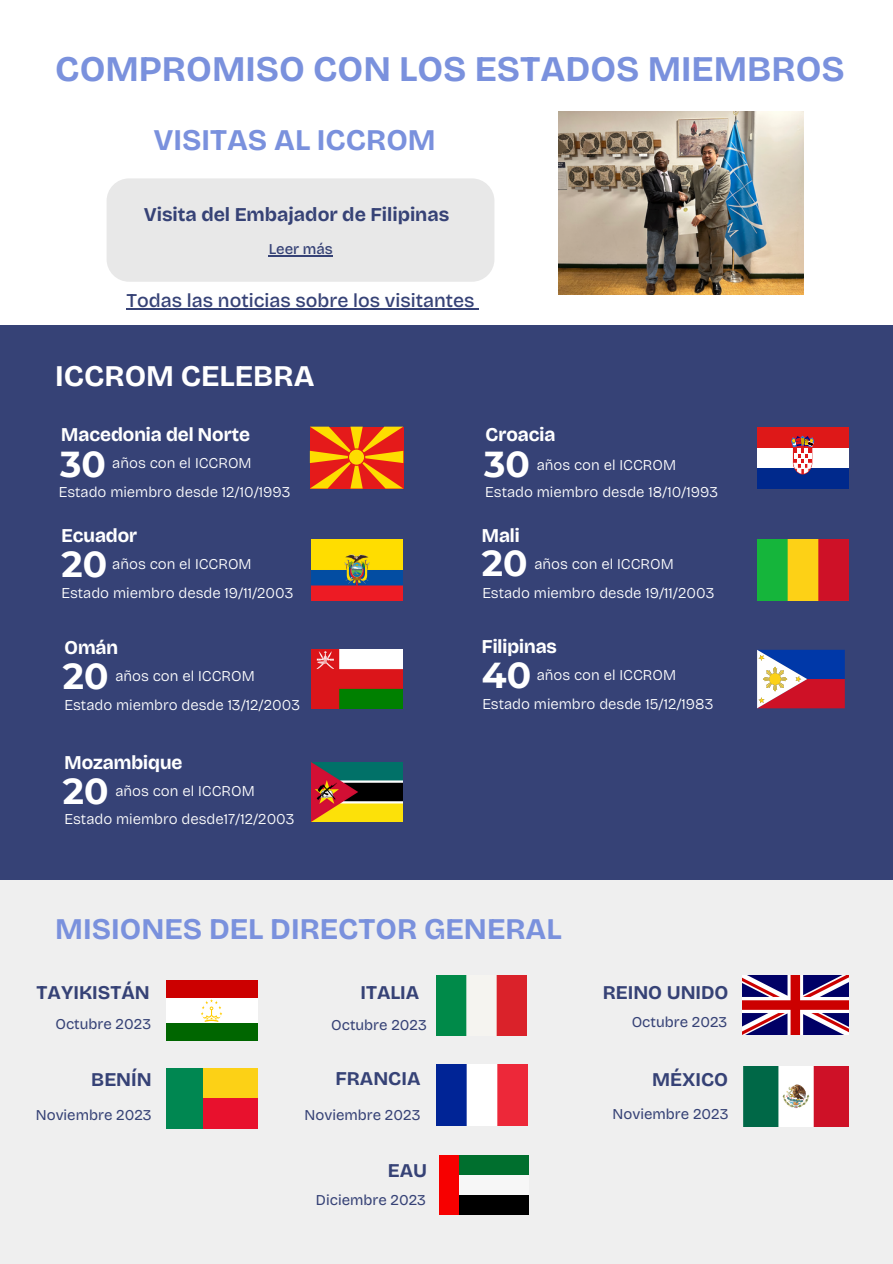
<style>
.page{position:relative;width:893px;height:1264px;background:#fff}
.page>*{position:absolute;margin:0;border:0;box-sizing:border-box;transform-origin:0 0}
.t1{font:700 36px "Bricolage Grotesque";color:#7a91dd}
.t2{font:700 36px "Montserrat";color:#fff}
.t3{font:700 30px "Bricolage Grotesque";color:#7a91dd}
.t4{font:700 30px "Bricolage Grotesque";color:#fff}
.t5{font:700 19.5px "Bricolage Grotesque";color:#364276}
.t6{font:700 19.5px "Bricolage Grotesque 28 pt";color:#fff}
.t7{font:500 19.5px "Bricolage Grotesque";color:#364276}
.t8{font:300 15px "Bricolage Grotesque";color:#fff}
.t9{font:15px "Bricolage Grotesque";color:#364276}
.t10{font:500 15px "Bricolage Grotesque";color:#364276}
</style>
<div class="page">
<div style="left:0;top:861px;width:892px;height:402px;background:#efefef"></div>
<div style="left:0;top:326px;width:892px;height:553px;background:#364276"></div>
<div style="left:458px;top:1174px;width:70px;height:20px;background:#f7f7f7"></div>
<div style="left:458px;top:1194px;width:70px;height:20px;background:#000"></div>
<div style="left:458px;top:1154px;width:70px;height:20px;background:#006f2e"></div>
<div style="left:438px;top:1154px;width:20px;height:60px;background:#f70000"></div>
<div style="left:107px;top:178px;width:387px;height:104px;background:#e8e8e8;border-radius:22px"></div>
<img style="left:436px;top:975px;width:90px;height:60px">
<div style="left:166px;top:997px;width:91px;height:26px;background:#fff"></div>
<div style="left:166px;top:1023px;width:91px;height:17px;background:#060"></div>
<div style="left:166px;top:980px;width:91px;height:17px;background:#c00"></div>
<svg style="left:201px;top:999px;width:21px;height:23px"></svg>
<img style="left:742px;top:975px;width:106px;height:59px">
<div style="left:166px;top:1068px;width:91px;height:60px;background:#fcd116"></div>
<div style="left:166px;top:1098px;width:91px;height:30px;background:#e8112d"></div>
<div style="left:166px;top:1068px;width:36px;height:60px;background:#008751"></div>
<img style="left:436px;top:1064px;width:91px;height:60px">
<img style="left:743px;top:1066px;width:105px;height:60px">
<svg style="left:310px;top:426px;width:93px;height:62px;background:#eb6311"></svg>
<div style="left:757px;top:447px;width:91px;height:21px;background:#fff"></div>
<div style="left:757px;top:468px;width:91px;height:20px;background:#00298c"></div>
<div style="left:757px;top:427px;width:91px;height:20px;background:#de1818"></div>
<svg style="left:791px;top:435px;width:23px;height:39px"></svg>
<img style="left:311px;top:539px;width:92px;height:61px">
<img style="left:757px;top:539px;width:91px;height:61px">
<img style="left:311px;top:649px;width:92px;height:59px">
<svg style="left:757px;top:649px;width:87px;height:59px;background:#8e5f86"></svg>
<img style="left:311px;top:762px;width:92px;height:59px">
<img style="left:558px;top:111px;width:245px;height:184px">
<hr style="left:269px;top:255px;width:64px;height:1px;background:#364276">
<hr style="left:126px;top:308px;width:348px;height:1px;background:#364276">
<h1 class="t1" style="left:55px;top:48px;width:790px">COMPROMISO CON LOS ESTADOS MIEMBROS</h1>
<h2 class="t3" style="left:153px;top:122px;width:284px">VISITAS AL ICCROM</h2>
<h3 class="t5" style="left:144px;top:202px;width:307px">Visita del Embajador de Filipinas</h3>
<p class="t10" style="left:269px;top:240px;width:66px">Leer más</p>
<h3 class="t7" style="left:126px;top:289px;width:349px">Todas las noticias sobre los visitantes</h3>
<h2 class="t4" style="left:55px;top:358px;width:261px">ICCROM CELEBRA</h2>
<h3 class="t6" style="left:61px;top:422px;width:190px">Macedonia del Norte</h3>
<h1 class="t2" style="left:60px;top:441px;width:47px">30</h1>
<p class="t8" style="left:112px;top:453px;width:141px">años con el ICCROM</p>
<p class="t8" style="left:59px;top:483px;width:233px">Estado miembro desde 12/10/1993</p>
<h3 class="t6" style="left:61px;top:524px;width:77px">Ecuador</h3>
<h1 class="t2" style="left:61px;top:542px;width:47px">20</h1>
<p class="t8" style="left:112px;top:555px;width:141px">años con el ICCROM</p>
<p class="t8" style="left:61px;top:583px;width:234px">Estado miembro desde 19/11/2003</p>
<h3 class="t6" style="left:65px;top:636px;width:55px">Omán</h3>
<h1 class="t2" style="left:63px;top:654px;width:47px">20</h1>
<p class="t8" style="left:115px;top:667px;width:141px">años con el ICCROM</p>
<p class="t8" style="left:65px;top:695px;width:237px">Estado miembro desde 13/12/2003</p>
<h3 class="t6" style="left:65px;top:750px;width:119px">Mozambique</h3>
<h1 class="t2" style="left:63px;top:768px;width:47px">20</h1>
<p class="t8" style="left:115px;top:781px;width:141px">años con el ICCROM</p>
<p class="t8" style="left:65px;top:810px;width:231px">Estado miembro desde17/12/2003</p>
<h3 class="t6" style="left:485px;top:422px;width:71px">Croacia</h3>
<h1 class="t2" style="left:484px;top:441px;width:47px">30</h1>
<p class="t8" style="left:536px;top:456px;width:141px">años con el ICCROM</p>
<p class="t8" style="left:485px;top:483px;width:234px">Estado miembro desde 18/10/1993</p>
<h3 class="t6" style="left:482px;top:523px;width:39px">Mali</h3>
<h1 class="t2" style="left:482px;top:541px;width:47px">20</h1>
<p class="t8" style="left:534px;top:555px;width:141px">años con el ICCROM</p>
<p class="t8" style="left:482px;top:583px;width:234px">Estado miembro desde 19/11/2003</p>
<h3 class="t6" style="left:482px;top:635px;width:76px">Filipinas</h3>
<h1 class="t2" style="left:482px;top:653px;width:51px">40</h1>
<p class="t8" style="left:536px;top:666px;width:141px">años con el ICCROM</p>
<p class="t8" style="left:482px;top:695px;width:233px">Estado miembro desde 15/12/1983</p>
<h2 class="t3" style="left:55px;top:911px;width:507px">MISIONES DEL DIRECTOR GENERAL</h2>
<h3 class="t5" style="left:37px;top:980px;width:115px">TAYIKISTÁN</h3>
<h3 class="t5" style="left:360px;top:980px;width:60px">ITALIA</h3>
<h3 class="t5" style="left:602px;top:980px;width:127px">REINO UNIDO</h3>
<p class="t9" style="left:55px;top:1014px;width:97px">Octubre 2023</p>
<p class="t9" style="left:331px;top:1015px;width:97px">Octubre 2023</p>
<p class="t9" style="left:631px;top:1012px;width:97px">Octubre 2023</p>
<h3 class="t5" style="left:91px;top:1067px;width:62px">BENÍN</h3>
<h3 class="t5" style="left:335px;top:1067px;width:87px">FRANCIA</h3>
<h3 class="t5" style="left:652px;top:1067px;width:77px">MÉXICO</h3>
<p class="t9" style="left:36px;top:1106px;width:117px">Noviembre 2023</p>
<p class="t9" style="left:304px;top:1106px;width:117px">Noviembre 2023</p>
<p class="t9" style="left:612px;top:1104px;width:117px">Noviembre 2023</p>
<h3 class="t5" style="left:388px;top:1158px;width:41px">EAU</h3>
<p class="t9" style="left:316px;top:1190px;width:112px">Diciembre 2023</p>
</div>
